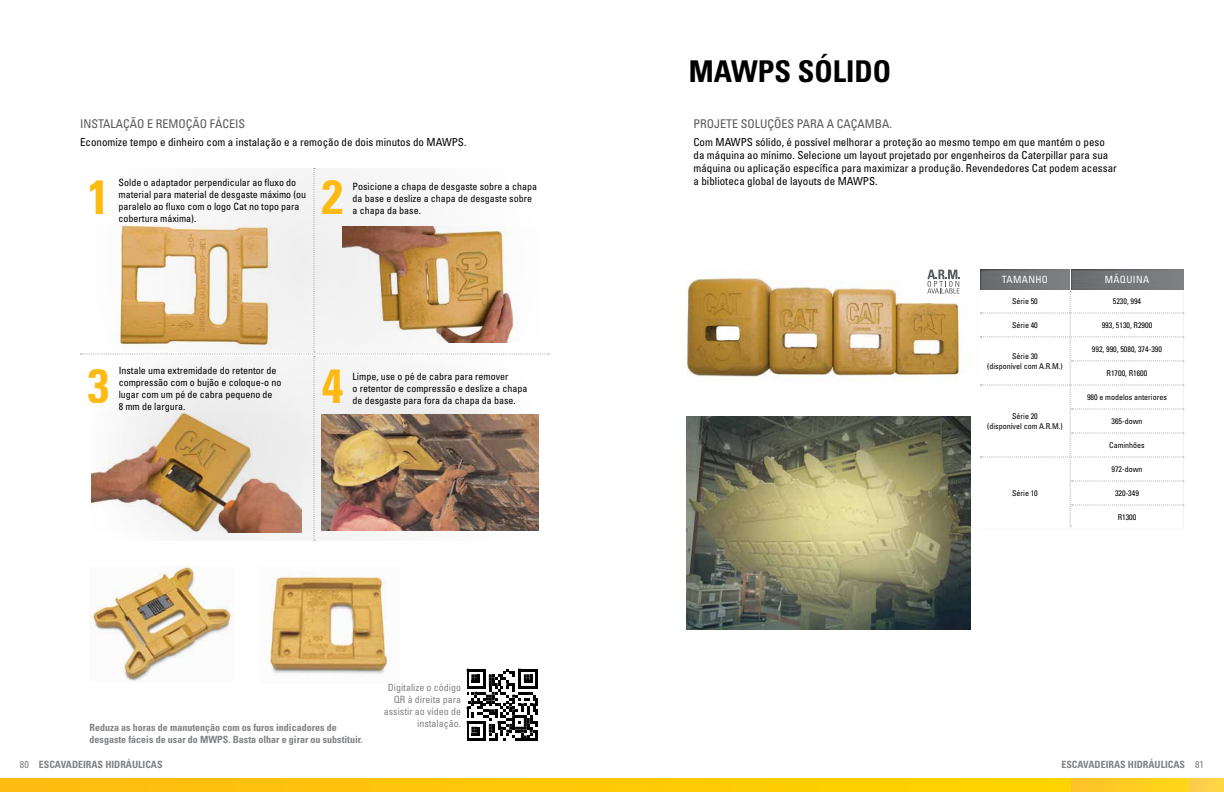
<style>
.page{position:relative;width:1224px;height:792px;background:#fff}
.page>*{position:absolute;margin:0;border:0;box-sizing:border-box;transform-origin:0 0}
.t1{font:700 condensed 48px "Univers";color:#fdba12}
.t2{font:700 condensed 30px "Univers";color:#000}
.t3{font:condensed 12px "Univers";color:#58595b}
.t4{font:condensed 11px/13px "Univers";color:#000}
.t5{font:condensed 10px/12px "Univers";color:#000}
.t6{font:700 condensed 10px/12px "Univers";color:#808285}
.t7{font:condensed 10px/12px "Univers";color:#808285;text-align:right}
.t8{font:condensed 10px "Univers";letter-spacing:.04em;color:#fff}
.t9{font:condensed 8px/9.6px "Univers";color:#000;text-align:center}
.s1{font-weight:400}
</style>
<div class="page">
<img style="left:686px;top:277px;width:274px;height:101px">
<div style="left:1063px;top:262px;width:129px;height:28px;background:#000;opacity:.75"></div>
<div style="left:971px;top:262px;width:107px;height:28px;background:#000;opacity:.75"></div>
<svg style="left:980px;top:291px;width:204px;height:236px"></svg>
<img style="left:686px;top:416px;width:285px;height:213px">
<svg style="left:927px;top:270px;width:32px;height:23px"></svg>
<svg style="left:81px;top:168px;width:468px;height:373px"></svg>
<img style="left:96px;top:226px;width:209px;height:125px">
<img style="left:322px;top:414px;width:217px;height:117px">
<img style="left:92px;top:414px;width:209px;height:119px">
<img style="left:90px;top:567px;width:144px;height:114px">
<img style="left:270px;top:577px;width:117px;height:97px">
<svg style="left:467px;top:669px;width:71px;height:72px"></svg>
<div style="left:0;top:778px;width:1071px;height:14px;background:#ffc808"></div>
<div style="left:1071px;top:778px;width:118px;height:14px;background:#fc2"></div>
<div style="left:1189px;top:778px;width:35px;height:14px;background:#ffd249"></div>
<p class="t3" style="left:80px;top:116px;width:167px">INSTALAÇÃO E REMOÇÃO FÁCEIS</p>
<p class="t4" style="left:80px;top:135px;width:388px">Economize tempo e dinheiro com a instalação e a remoção de dois minutos do MAWPS.</p>
<h1 class="t1" style="left:88px;top:168px;width:23px">1</h1>
<h1 class="t1" style="left:322px;top:168px;width:23px">2</h1>
<p class="t5" style="left:119px;top:176px;width:189px">Solde o adaptador perpendicular ao fluxo do material para material de desgaste máximo (ou paralelo ao fluxo com o logo Cat no topo para cobertura máxima).</p>
<p class="t5" style="left:353px;top:181px;width:186px">Posicione a chapa de desgaste sobre a chapa da base e deslize a chapa de desgaste sobre a chapa da base.</p>
<p class="t5" style="left:119px;top:364px;width:164px">Instale uma extremidade do retentor de compressão com o bujão e coloque-o no lugar com um pé de cabra pequeno de<br>8 mm de largura.</p>
<p class="t5" style="left:352px;top:370px;width:176px">Limpe, use o pé de cabra para remover<br>o retentor de compressão e deslize a chapa de desgaste para fora da chapa da base.</p>
<h1 class="t1" style="left:88px;top:356px;width:23px">3</h1>
<h1 class="t1" style="left:322px;top:356px;width:23px">4</h1>
<p class="t6" style="left:90px;top:721px;width:275px">Reduza as horas de manutenção com os furos indicadores de desgaste fáceis de usar do MWPS. Basta olhar e girar ou substituir.</p>
<p class="t7" style="left:384px;top:682px;width:79px">Digitalize o código<br>QR à direita para assistir ao vídeo de instalação.</p>
<h2 class="t2" style="left:689px;top:52px;width:204px">MAWPS SÓLIDO</h2>
<p class="t3" style="left:694px;top:116px;width:200px">PROJETE SOLUÇÕES PARA A CAÇAMBA.</p>
<p class="t4" style="left:694px;top:135px;width:425px">Com MAWPS sólido, é possível melhorar a proteção ao mesmo tempo em que mantém o peso da máquina ao mínimo. Selecione um layout projetado por engenheiros da Caterpillar para sua máquina ou aplicação específica para maximizar a produção. Revendedores Cat podem acessar a biblioteca global de layouts de MAWPS.</p>
<p class="t8" style="left:1002px;top:273px;width:48px">TAMANHO</p>
<p class="t8" style="left:1105px;top:273px;width:46px">MÁQUINA</p>
<p class="t9" style="left:1012px;top:296px;width:27px">Série 50</p>
<p class="t9" style="left:1113px;top:296px;width:30px">5230, 994</p>
<p class="t9" style="left:1012px;top:320px;width:27px">Série 40</p>
<p class="t9" style="left:1102px;top:320px;width:52px">993, 5130, R2900</p>
<p class="t9" style="left:987px;top:352px;width:77px">Série 30<br>(disponível com A.R.M.)</p>
<p class="t9" style="left:1092px;top:344px;width:72px">992, 990, 5080, 374-390</p>
<p class="t9" style="left:1107px;top:368px;width:42px">R1700, R1600</p>
<p class="t9" style="left:987px;top:412px;width:77px">Série 20<br>(disponível com A.R.M.)</p>
<p class="t9" style="left:1012px;top:488px;width:27px">Série 10</p>
<p class="t9" style="left:1087px;top:392px;width:81px">980 e modelos anteriores</p>
<p class="t9" style="left:1111px;top:416px;width:33px">365-down</p>
<p class="t9" style="left:1109px;top:440px;width:37px">Caminhões</p>
<p class="t9" style="left:1111px;top:464px;width:33px">972-down</p>
<p class="t9" style="left:1115px;top:488px;width:25px">320-349</p>
<p class="t9" style="left:1118px;top:512px;width:20px">R1300</p>
<p class="t6" style="left:20px;top:759px;width:144px"><span class="s1">80</span> ESCAVADEIRAS HIDRÁULICAS</p>
<p class="t6" style="left:1061px;top:759px;width:144px">ESCAVADEIRAS HIDRÁULICAS <span class="s1">81</span></p>
</div>
